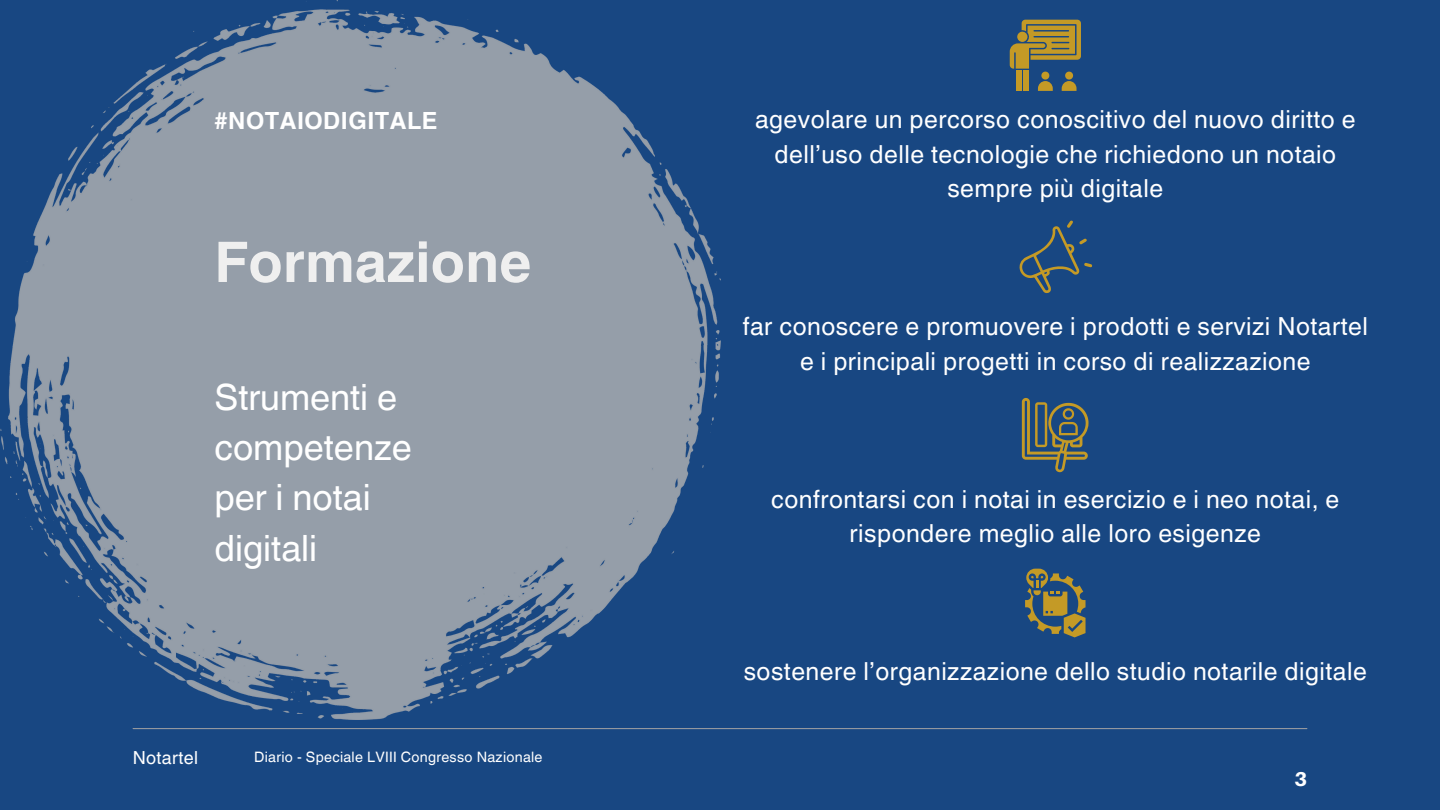
<style>
.page{position:relative;width:1440px;height:810px;background:#184782}
.page>*{position:absolute;margin:0;border:0;box-sizing:border-box;transform-origin:0 0}
.t1{font:700 56px "Helvetica World";color:#efefef}
.t2{font:36.2px/50.2px "Helvetica World";color:#fff}
.t3{font:24.9px/34.5px "Helvetica World";letter-spacing:.02em;color:#fff;text-align:center}
.t4{font:700 23.7px "Helvetica World";letter-spacing:.02em;color:#fff}
.t5{font:800 20px "Aileron";color:#fff}
.t6{font:18px "Helvetica World";letter-spacing:.02em;color:#fff}
.t7{font:14.4px "Helvetica World";letter-spacing:.02em;color:#fff}
</style>
<div class="page">
<img style="left:0;top:0;width:721px;height:719px">
<hr style="left:133px;top:728px;width:1174px;height:1px;background:#a5a4a4">
<svg style="left:1010px;top:20px;width:71px;height:71px"></svg>
<svg style="left:1019px;top:221px;width:73px;height:72px"></svg>
<svg style="left:1022px;top:398px;width:67px;height:74px"></svg>
<svg style="left:1025px;top:569px;width:61px;height:68px"></svg>
<p class="t4" style="left:215px;top:101px;width:224px">#NOTAIODIGITALE</p>
<p class="t1" style="left:214px;top:216px;width:318px">Formazione</p>
<p class="t2" style="left:214px;top:372px;width:199px">Strumenti e competenze per i notai digitali</p>
<p class="t6" style="left:133px;top:747px;width:67px">Notartel</p>
<p class="t7" style="left:254px;top:749px;width:290px">Diario - Speciale LVIII Congresso Nazionale</p>
<p class="t3" style="left:755px;top:102px;width:602px">agevolare un percorso conoscitivo del nuovo diritto e dell’uso delle tecnologie che richiedono un notaio sempre più digitale</p>
<p class="t3" style="left:743px;top:309px;width:627px">far conoscere e promuovere i prodotti e servizi Notartel e i principali progetti in corso di realizzazione</p>
<p class="t3" style="left:771px;top:482px;width:570px">confrontarsi con i notai in esercizio e i neo notai, e rispondere meglio alle loro esigenze</p>
<p class="t3" style="left:744px;top:654px;width:625px">sostenere l’organizzazione dello studio notarile digitale</p>
<p class="t5" style="left:1294px;top:766px;width:14px">3</p>
</div>
